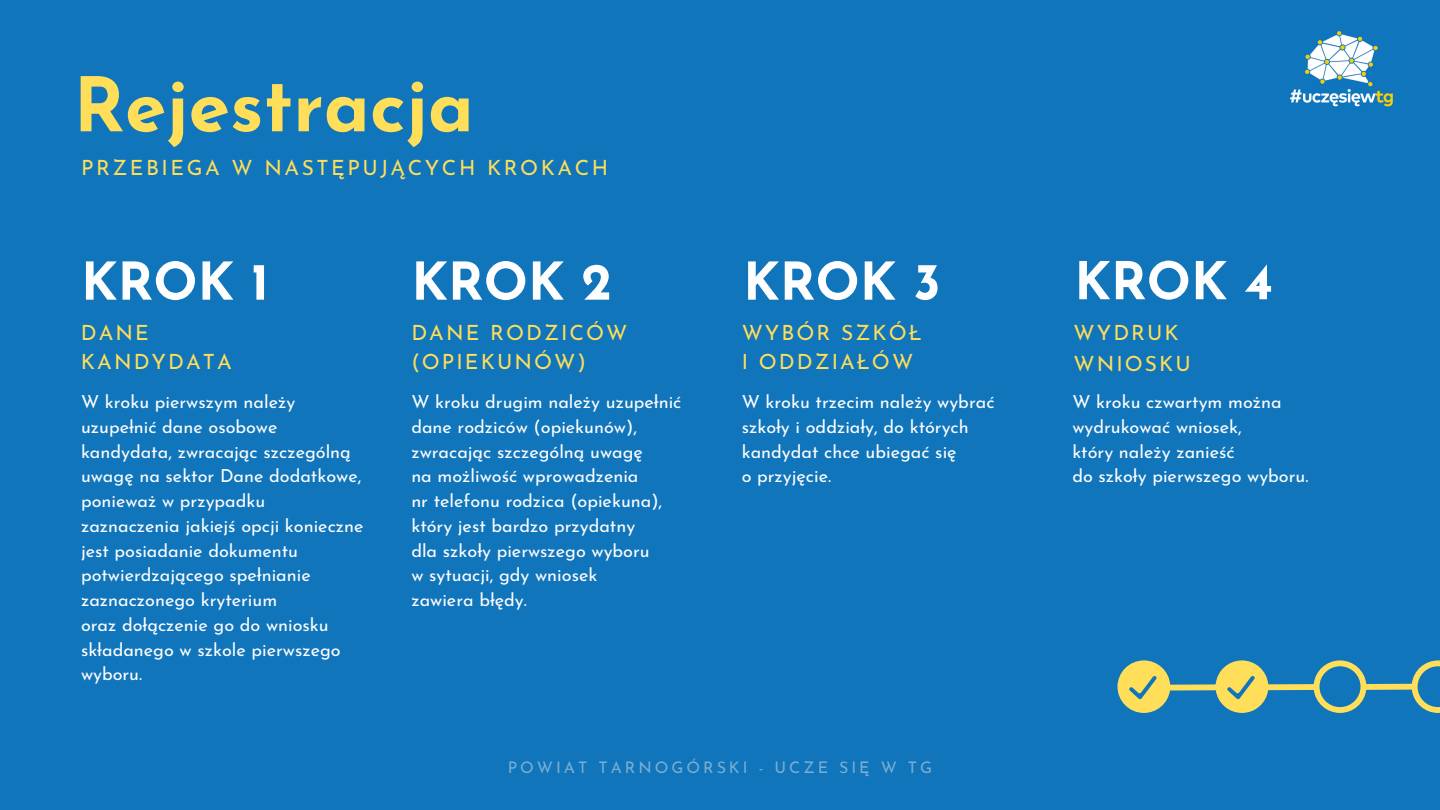
<style>
.page{position:relative;width:1440px;height:810px;background:#1175bc}
.page>*{position:absolute;margin:0;border:0;box-sizing:border-box;transform-origin:0 0}
.t1{font:700 75px "Josefin Sans";color:#ffde59}
.t2{font:700 52px "Josefin Sans";color:#fefefe}
.t3{font:21px/29.2px "Josefin Sans";letter-spacing:.1em;color:#ffde59}
.t4{font:21px "Josefin Sans";letter-spacing:.12em;color:#ffde59}
.t5{font:18px/24.8px "Josefin Sans";color:#fefefe}
.t6{font:16px "Josefin Sans";letter-spacing:.185em;color:#79aed2}
</style>
<div class="page">
<img style="left:1290px;top:31px;width:103px;height:76px">
<svg style="left:1118px;top:660px;width:322px;height:53px"></svg>
<h1 class="t1" style="left:74px;top:75px;width:402px">Rejestracja</h1>
<p class="t4" style="left:81px;top:160px;width:529px">PRZEBIEGA W NASTĘPUJĄCYCH KROKACH</p>
<h2 class="t2" style="left:81px;top:261px;width:189px">KROK 1</h2>
<h2 class="t2" style="left:411px;top:261px;width:202px">KROK 2</h2>
<h2 class="t2" style="left:743px;top:261px;width:199px">KROK 3</h2>
<p class="t3" style="left:81px;top:320px;width:152px">DANE<br>KANDYDATA</p>
<p class="t3" style="left:411px;top:320px;width:218px">DANE RODZICÓW (OPIEKUNÓW)</p>
<p class="t3" style="left:742px;top:320px;width:182px">WYBÓR SZKÓŁ<br>I ODDZIAŁÓW</p>
<h2 class="t2" style="left:1074px;top:260px;width:200px">KROK 4</h2>
<p class="t3" style="left:1074px;top:319px;width:119px;line-height:31.5px">WYDRUK<br>WNIOSKU</p>
<p class="t5" style="left:81px;top:391px;width:284px">W kroku pierwszym należy uzupełnić dane osobowe kandydata, zwracając szczególną uwagę na sektor Dane dodatkowe, ponieważ w przypadku zaznaczenia jakiejś opcji konieczne jest posiadanie dokumentu potwierdzającego spełnianie zaznaczonego kryterium<br>oraz dołączenie go do wniosku składanego w szkole pierwszego wyboru.</p>
<p class="t5" style="left:411px;top:391px;width:272px">W kroku drugim należy uzupełnić dane rodziców (opiekunów), zwracając szczególną uwagę<br>na możliwość wprowadzenia<br>nr telefonu rodzica (opiekuna), który jest bardzo przydatny<br>dla szkoły pierwszego wyboru<br>w sytuacji, gdy wniosek<br>zawiera błędy.</p>
<p class="t5" style="left:742px;top:391px;width:254px">W kroku trzecim należy wybrać szkoły i oddziały, do których kandydat chce ubiegać się<br>o przyjęcie.</p>
<p class="t5" style="left:1072px;top:391px;width:238px">W kroku czwartym można wydrukować wniosek,<br>który należy zanieść<br>do szkoły pierwszego wyboru.</p>
<p class="t6" style="left:508px;top:761px;width:426px">POWIAT TARNOGÓRSKI - UCZE SIĘ W TG</p>
</div>
